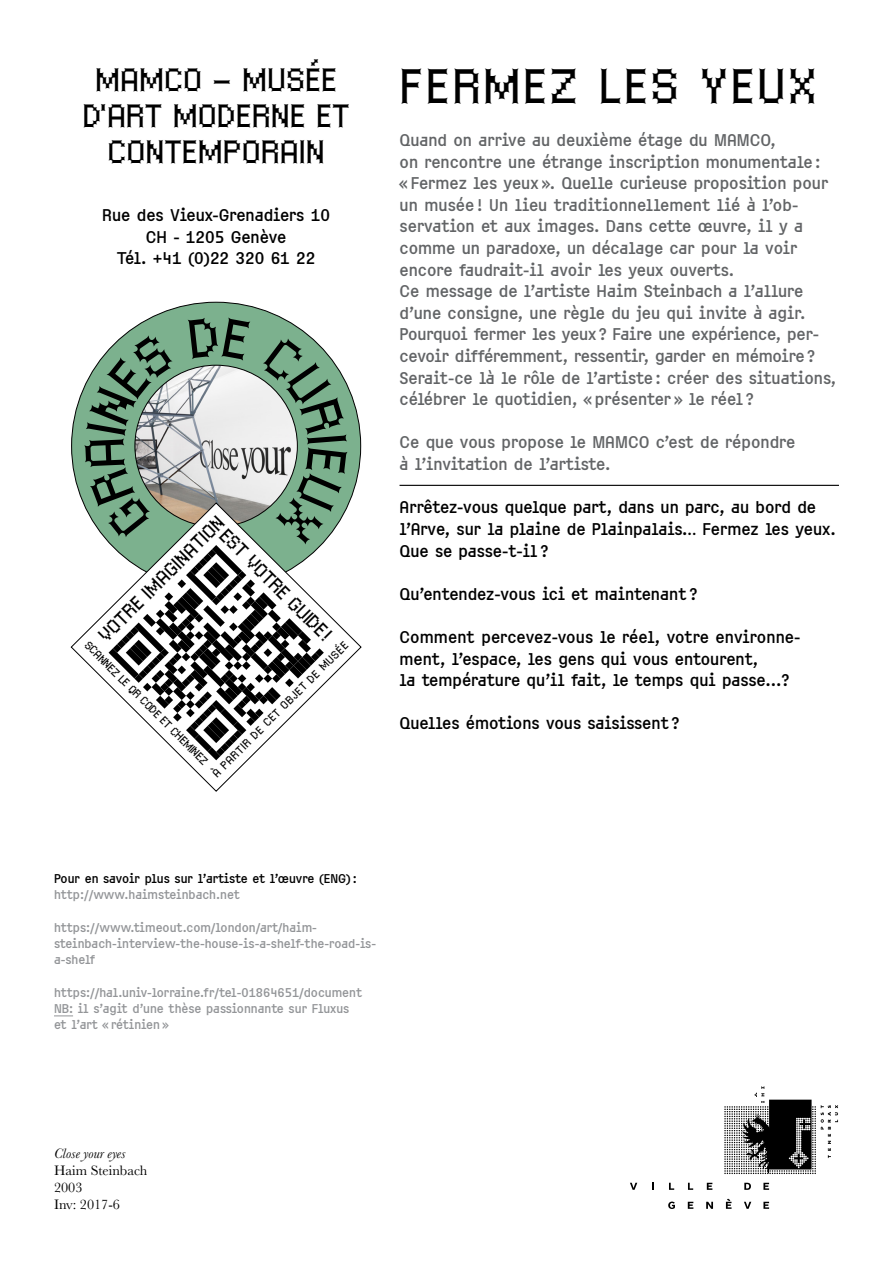
<style>
.page{position:relative;width:893px;height:1263px;background:#fff}
.page>*{position:absolute;margin:0;border:0;box-sizing:border-box;transform-origin:0 0}
.t1{font:45px "Medieval Pixel VP";letter-spacing:.055em;color:#000}
.t2{font:30px/36px "Medieval Pixel VP";color:#000;text-align:center}
.t3{font:18px/21.6px "Brizeux Gras";color:#626466}
.t4{font:18px/21.6px "Brizeux Gras";color:#000}
.t5{font:18px "Medieval Pixel VP";color:#000}
.t6{font:14.25px/17.1px "Baskerville";color:#000}
.t7{font:italic 14.25px "Baskerville";color:#000}
.t8{font:13.5px/16.2px "Brizeux Gras";color:#939598}
.t9{font:13.5px "Brizeux Gras";color:#000}
.t10{font:10.5px "Medieval Pixel VP";color:#000}
</style>
<div class="page">
<svg style="left:744px;top:1183px;width:7px;height:7px"></svg>
<svg style="left:763px;top:1183px;width:6px;height:7px"></svg>
<svg style="left:707px;top:1183px;width:5px;height:7px"></svg>
<svg style="left:688px;top:1183px;width:5px;height:7px"></svg>
<svg style="left:669px;top:1183px;width:5px;height:7px"></svg>
<svg style="left:744px;top:1202px;width:7px;height:7px"></svg>
<svg style="left:668px;top:1201px;width:7px;height:8px"></svg>
<svg style="left:688px;top:1202px;width:5px;height:7px"></svg>
<svg style="left:763px;top:1202px;width:6px;height:7px"></svg>
<svg style="left:706px;top:1202px;width:7px;height:7px"></svg>
<svg style="left:726px;top:1198px;width:5px;height:11px"></svg>
<svg style="left:630px;top:1183px;width:7px;height:7px"></svg>
<svg style="left:724px;top:1086px;width:114px;height:88px"></svg>
<svg style="left:54px;top:1016px;width:19px;height:1px"></svg>
<div style="left:72px;top:302px;width:289px;height:288px;background:#7cb18e;border-radius:50%"></div>
<hr style="left:400px;top:485px;width:439px;height:1px;background:#000">
<svg style="left:84px;top:317px;width:264px;height:443px"></svg>
<h2 class="t2" style="left:83px;top:60px;width:269px">MAMCO – MUSÉE<br>D’ART MODERNE ET<br>CONTEMPORAIN</h2>
<p class="t4" style="left:102px;top:203px;width:229px;text-align:center">Rue des Vieux-Grenadiers 10<br>CH - 1205 Genève<br>Tél. +41 (0)22 320 61 22</p>
<p class="t5" style="left:91px;top:627px;width:171px;rotate:-45deg">VOTRE IMAGINATION</p>
<p class="t5" style="left:234px;top:521px;width:151px;rotate:45deg">EST VOTRE GUIDE!</p>
<p class="t10" style="left:93px;top:637px;width:170px;rotate:45deg">SCANNEZ LE QR CODE ET CHEMINEZ</p>
<p class="t10" style="left:208px;top:769px;width:188px;rotate:-45deg">À PARTIR DE CET OBJET DE MUSÉE</p>
<h1 class="t1" style="left:400px;top:47px;width:418px">FERMEZ LES YEUX</h1>
<p class="t3" style="left:400px;top:129px;width:438px">Quand on arrive au deuxième étage du MAMCO,<br>on rencontre une étrange inscription monumentale :<br>« Fermez les yeux ». Quelle curieuse proposition pour un musée ! Un lieu traditionnellement lié à l’ob&shy;servation et aux images. Dans cette œuvre, il y a comme un paradoxe, un décalage car pour la voir encore faudrait-il avoir les yeux ouverts.<br>Ce message de l’artiste Haim Steinbach a l’allure d’une consigne, une règle du jeu qui invite à agir.<br>Pourquoi fermer les yeux ? Faire une expérience, per&shy;cevoir différemment, ressentir, garder en mémoire ?<br>Serait-ce là le rôle de l’artiste : créer des situations, célébrer le quotidien, « présenter » le réel ?</p>
<p class="t3" style="left:400px;top:431px;width:397px">Ce que vous propose le MAMCO c’est de répondre à l’invitation de l’artiste.</p>
<p class="t4" style="left:400px;top:496px;width:438px">Arrêtez-vous quelque part, dans un parc, au bord de l’Arve, sur la plaine de Plainpalais… Fermez les yeux.<br>Que se passe-t-il ?</p>
<p class="t4" style="left:400px;top:582px;width:299px">Qu’entendez-vous ici et maintenant ?</p>
<p class="t4" style="left:400px;top:625px;width:402px">Comment percevez-vous le réel, votre environne&shy;ment, l’espace, les gens qui vous entourent,<br>la température qu’il fait, le temps qui passe...?</p>
<p class="t4" style="left:400px;top:712px;width:281px">Quelles émotions vous saisissent ?</p>
<p class="t9" style="left:54px;top:868px;width:304px">Pour en savoir plus sur l’artiste et l’œuvre (ENG) :</p>
<p class="t8" style="left:54px;top:886px;width:187px">http://www.haimsteinbach.net</p>
<p class="t8" style="left:54px;top:919px;width:324px">https://www.timeout.com/london/art/haim&shy;steinbach-interview-the-house-is-a-shelf-the-road-is&shy;a-shelf</p>
<p class="t8" style="left:54px;top:983px;width:310px">https://hal.univ-lorraine.fr/tel-01864651/document<br>NB: il s’agit d’une thèse passionnante sur Fluxus et l’art « rétinien »</p>
<p class="t7" style="left:54px;top:1143px;width:73px">Close your eyes</p>
<p class="t6" style="left:54px;top:1162px;width:95px">Haim Steinbach<br>2003<br>Inv: 2017-6</p>
</div>
